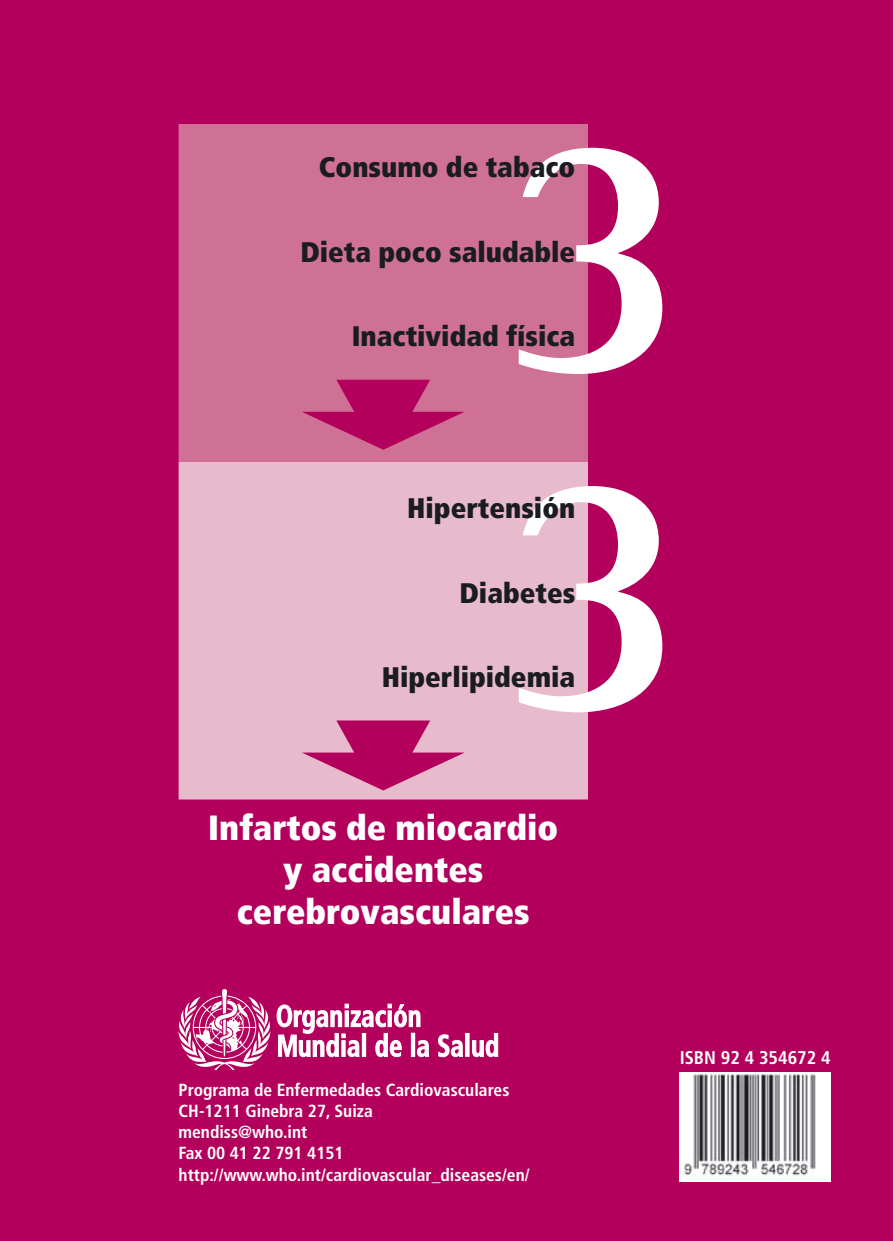
<style>
.page{position:relative;width:893px;height:1241px;background:#fff}
.page>*{position:absolute;margin:0;border:0;box-sizing:border-box;transform-origin:0 0}
.t1{font:700 357.18px/338.1px "Rotis Serif";color:#fff}
.t2{font:900 condensed 35px/42px "Frutiger";color:#fff;text-align:center}
.t3{font:900 condensed 28.35px "Frutiger";color:#1b1c20}
.t4{font:700 condensed 18.38px "Frutiger";color:#fff}
.t5{font:700 condensed 17.5px/21px "Frutiger";color:#fff}
</style>
<div class="page">
<div style="left:0;top:0;width:893px;height:1240px;background:#b3005c"></div>
<img style="left:679px;top:1072px;width:151px;height:109px">
<div style="left:179px;top:124px;width:409px;height:337px;background:#cf7194"></div>
<div style="left:179px;top:461px;width:409px;height:338px;background:#e7bbcb"></div>
<svg style="left:302px;top:379px;width:163px;height:70px"></svg>
<svg style="left:302px;top:720px;width:163px;height:70px"></svg>
<svg style="left:179px;top:989px;width:250px;height:80px"></svg>
<svg style="left:438px;top:1034px;width:25px;height:23px"></svg>
<div style="left:465px;top:1032px;width:4px;height:24px;border:1px solid #fff"></div>
<svg style="left:472px;top:1033px;width:26px;height:24px"></svg>
<h1 class="t1" style="left:495px;top:90px;width:200px">3<br>3</h1>
<h3 class="t3" style="left:319px;top:150px;width:258px">Consumo de tabaco</h3>
<h3 class="t3" style="left:300px;top:235px;width:276px">Dieta poco saludable</h3>
<h3 class="t3" style="left:352px;top:319px;width:225px">Inactividad física</h3>
<h3 class="t3" style="left:407px;top:491px;width:170px">Hipertensión</h3>
<h3 class="t3" style="left:460px;top:575px;width:117px">Diabetes</h3>
<h3 class="t3" style="left:382px;top:659px;width:195px">Hiperlipidemia</h3>
<h2 class="t2" style="left:208px;top:806px;width:352px">Infartos de miocardio y accidentes cerebrovasculares</h2>
<p class="t5" style="left:179px;top:1079px;width:353px">Programa de Enfermedades Cardiovasculares<br>CH-1211 Ginebra 27, Suiza<br>mendiss@who.int<br>Fax 00 41 22 791 4151 http://www.who.int/cardiovascular_diseases/en/</p>
<p class="t4" style="left:680px;top:1046px;width:153px">ISBN 92 4 354672 4</p>
</div>
